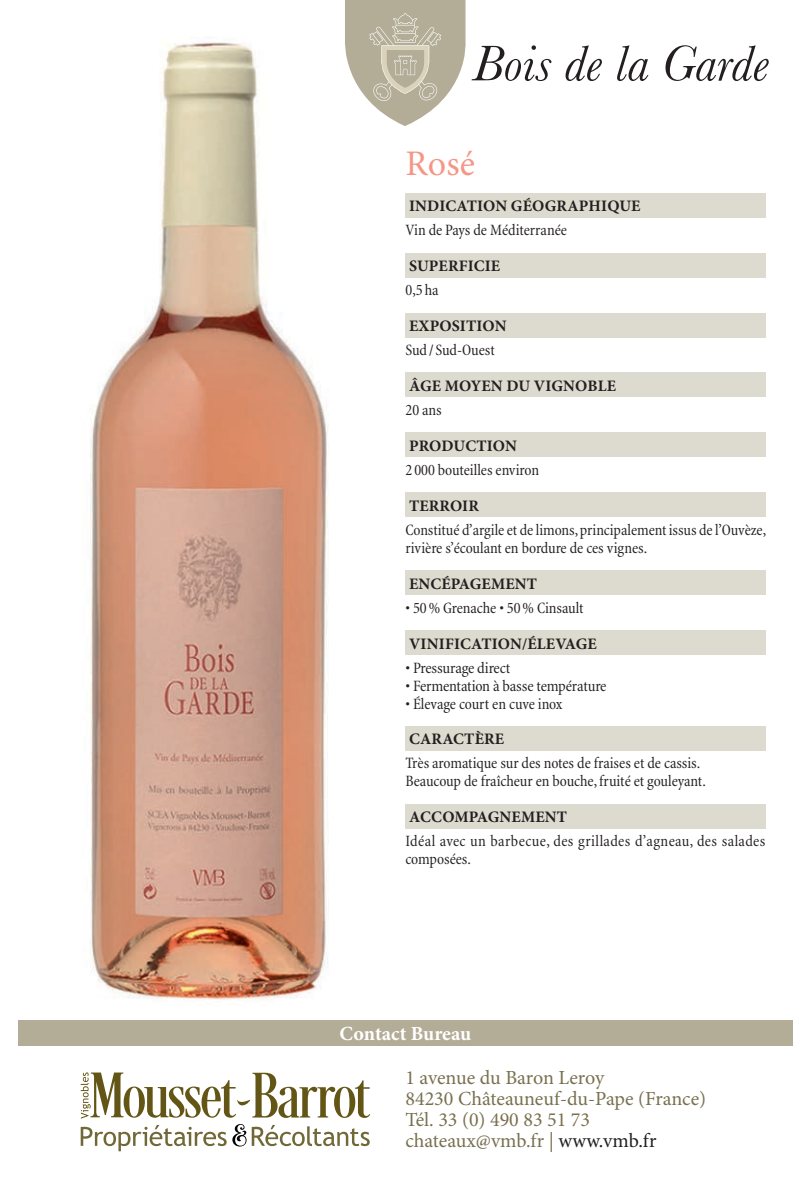
<style>
.page{position:relative;width:811px;height:1191px;background:#fff}
.page>*{position:absolute;margin:0;border:0;box-sizing:border-box;transform-origin:0 0}
.t1{font:italic 52px "Baskerville";color:#231f20}
.t2{font:36px "Minion Pro";color:#f59687}
.t3{font:20px/21px "Minion Pro";color:#79704f}
.t4{font:700 20px "Minion Pro";color:#fff}
.t5{font:condensed 16px/18px "Minion";letter-spacing:-.005em;color:#231f20}
.t6{font:700 16px "Minion Pro";letter-spacing:.01em;color:#231f20}
.t7{font:condensed 16px/18px "Minion";letter-spacing:.02em;color:#231f20}
.s1{color:#231f20}
</style>
<div class="page">
<img style="left:90px;top:42px;width:239px;height:958px">
<svg style="left:345px;top:0;width:121px;height:126px"></svg>
<div style="left:18px;top:1020px;width:775px;height:25px;background:#b3ac96"></div>
<svg style="left:252px;top:1125px;width:118px;height:21px"></svg>
<svg style="left:81px;top:1124px;width:165px;height:27px"></svg>
<svg style="left:81px;top:1072px;width:289px;height:46px"></svg>
<div style="left:405px;top:193px;width:360px;height:24px;background:#dddbcf"></div>
<div style="left:405px;top:253px;width:360px;height:24px;background:#dddbcf"></div>
<div style="left:405px;top:313px;width:360px;height:24px;background:#dddbcf"></div>
<div style="left:405px;top:373px;width:360px;height:24px;background:#dddbcf"></div>
<div style="left:405px;top:433px;width:360px;height:24px;background:#dddbcf"></div>
<div style="left:405px;top:493px;width:360px;height:24px;background:#dddbcf"></div>
<div style="left:405px;top:570px;width:360px;height:24px;background:#dddbcf"></div>
<div style="left:405px;top:630px;width:360px;height:24px;background:#dddbcf"></div>
<div style="left:405px;top:726px;width:360px;height:24px;background:#dddbcf"></div>
<div style="left:405px;top:804px;width:360px;height:24px;background:#dddbcf"></div>
<h1 class="t1" style="left:473px;top:29px;width:297px">Bois de la Garde</h1>
<h2 class="t2" style="left:405px;top:140px;width:71px">Rosé</h2>
<p class="t6" style="left:409px;top:195px;width:233px">INDICATION GÉOGRAPHIQUE</p>
<p class="t5" style="left:405px;top:221px;width:163px">Vin de Pays de Méditerranée</p>
<p class="t6" style="left:409px;top:255px;width:93px">SUPERFICIE</p>
<p class="t5" style="left:405px;top:281px;width:35px">0,5 ha</p>
<p class="t6" style="left:409px;top:315px;width:99px">EXPOSITION</p>
<p class="t5" style="left:405px;top:341px;width:91px">Sud / Sud-Ouest</p>
<p class="t6" style="left:409px;top:374px;width:208px">ÂGE MOYEN DU VIGNOBLE</p>
<p class="t5" style="left:405px;top:401px;width:38px">20 ans</p>
<p class="t6" style="left:409px;top:434px;width:109px">PRODUCTION</p>
<p class="t5" style="left:405px;top:461px;width:135px">2 000 bouteilles environ</p>
<p class="t6" style="left:409px;top:494px;width:71px">TERROIR</p>
<p class="t5" style="left:405px;top:521px;width:362px">Constitué d’argile et de limons, principalement issus de l’Ouvèze, rivière s’écoulant en bordure de ces vignes.</p>
<p class="t6" style="left:409px;top:572px;width:130px">ENCÉPAGEMENT</p>
<p class="t5" style="left:405px;top:599px;width:179px">• 50 % Grenache • 50 % Cinsault</p>
<p class="t6" style="left:409px;top:632px;width:189px">VINIFICATION/ÉLEVAGE</p>
<p class="t5" style="left:405px;top:659px;width:106px">• Pressurage direct</p>
<p class="t5" style="left:405px;top:677px;width:202px">• Fermentation à basse température</p>
<p class="t5" style="left:405px;top:695px;width:159px">• Élevage court en cuve inox</p>
<p class="t6" style="left:409px;top:728px;width:97px">CARACTÈRE</p>
<p class="t5" style="left:405px;top:754px;width:302px">Très aromatique sur des notes de fraises et de cassis.<br>Beaucoup de fraîcheur en bouche, fruité et gouleyant.</p>
<p class="t6" style="left:409px;top:806px;width:160px">ACCOMPAGNEMENT</p>
<p class="t7" style="left:405px;top:832px;width:361px">Idéal avec un barbecue, des grillades d’agneau, des salades composées.</p>
<p class="t4" style="left:340px;top:1019px;width:133px">Contact Bureau</p>
<p class="t3" style="left:405px;top:1067px;width:302px">1 avenue du Baron Leroy<br>84230 Châteauneuf-du-Pape (France)<br>Tél. 33 (0) 490 83 51 73 chateaux@vmb.fr | <span class="s1">www.vmb.fr</span></p>
</div>
